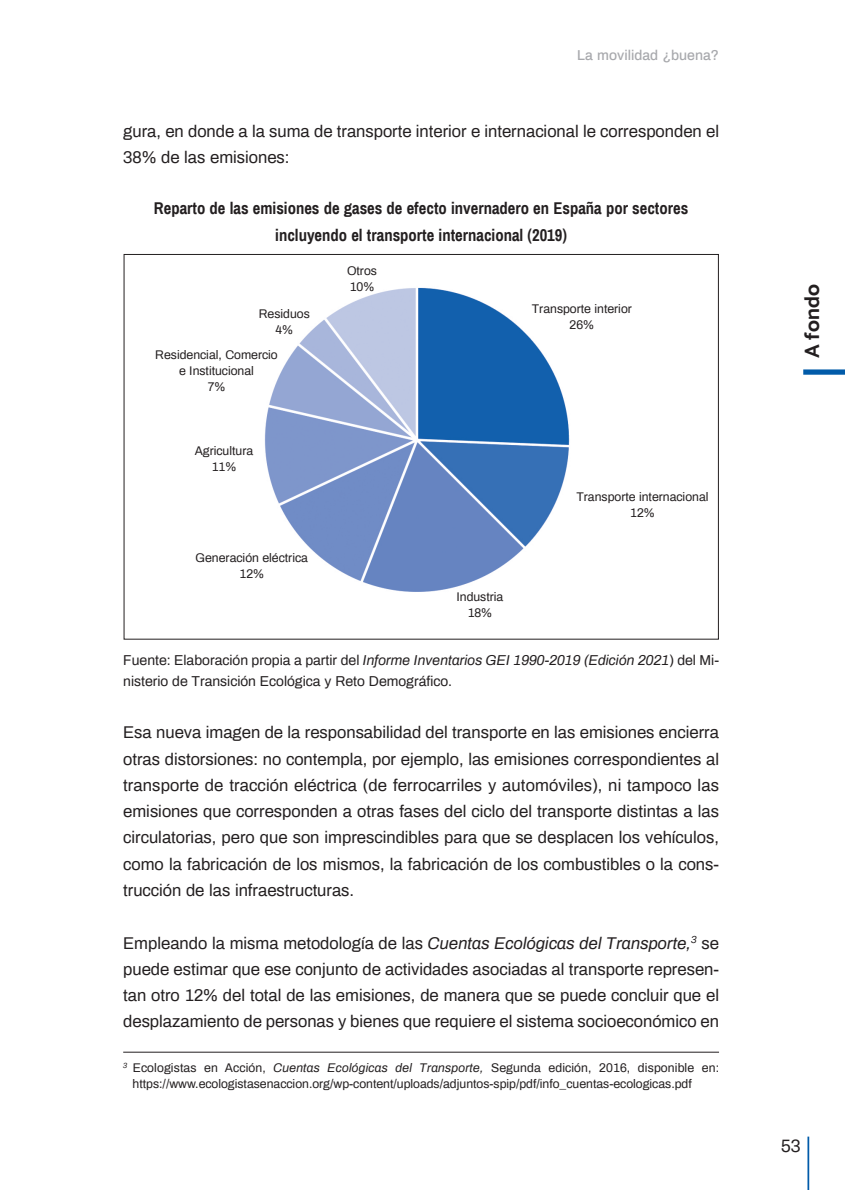
<style>
.page{position:relative;width:845px;height:1190px;background:#fff}
.page>*{position:absolute;margin:0;border:0;box-sizing:border-box;transform-origin:0 0}
.t1{font:700 21px "Catamaran";color:#231f20}
.t2{font:17.5px "Archivo";color:#231f20}
.t3{font:16.62px/26.2px "Archivo";color:#231f20;text-align:justify}
.t4{font:700 16.62px/26.9px "Archivo Narrow";color:#231f20;text-align:center}
.t5{font:14px/20.7px "Archivo";color:#231f20}
.t6{font:500 14px "Archivo";color:#a8a9ad}
.t7{font:12.25px/15.8px "Archivo";color:#231f20}
.s1{font-style:italic}
</style>
<div class="page">
<hr style="left:123px;top:1051px;width:596px;height:1px;background:#231f20">
<hr style="left:807px;top:1136px;width:2px;height:53px;background:#015ba9">
<div style="left:803px;top:369px;width:42px;height:5px;background:#015ba9"></div>
<img style="left:264px;top:287px;width:306px;height:305px">
<p class="t6" style="left:577px;top:48px;width:143px">La movilidad ¿buena?</p>
<p class="t3" style="left:123px;top:118px;width:597px">gura, en donde a la suma de transporte interior e internacional le corresponden el<br>38% de las emisiones:</p>
<p class="t4" style="left:154px;top:194px;width:536px">Reparto de las emisiones de gases de efecto invernadero en España por sectores incluyendo el transporte internacional (2019)</p>
<p class="t7" style="left:259px;top:306px;width:53px">Residuos</p>
<p class="t7" style="left:275px;top:322px;width:19px">4%</p>
<p class="t7" style="left:155px;top:346px;width:124px;text-align:center">Residencial, Comercio e Institucional</p>
<p class="t7" style="left:208px;top:378px;width:19px">7%</p>
<p class="t7" style="left:195px;top:443px;width:60px">Agricultura</p>
<p class="t7" style="left:212px;top:459px;width:26px">11%</p>
<p class="t7" style="left:196px;top:550px;width:114px">Generación eléctrica</p>
<p class="t7" style="left:240px;top:566px;width:26px">12%</p>
<p class="t7" style="left:347px;top:262px;width:31px">Otros</p>
<p class="t7" style="left:350px;top:278px;width:26px">10%</p>
<p class="t7" style="left:532px;top:301px;width:102px">Transporte interior</p>
<p class="t7" style="left:569px;top:317px;width:26px">26%</p>
<p class="t7" style="left:456px;top:589px;width:48px">Industria</p>
<p class="t7" style="left:468px;top:605px;width:26px">18%</p>
<p class="t7" style="left:576px;top:488px;width:134px">Transporte internacional</p>
<p class="t7" style="left:630px;top:504px;width:26px">12%</p>
<p class="t5" style="left:123px;top:650px;width:597px">Fuente: Elaboración propia a partir del <span class="s1">Informe Inventarios GEI 1990-2019 (Edición 2021</span>) del Mi&shy;nisterio de Transición Ecológica y Reto Demográfico.</p>
<p class="t3" style="left:123px;top:719px;width:597px">Esa nueva imagen de la responsabilidad del transporte en las emisiones encierra otras distorsiones: no contempla, por ejemplo, las emisiones correspondientes al transporte de tracción eléctrica (de ferrocarriles y automóviles), ni tampoco las emisiones que corresponden a otras fases del ciclo del transporte distintas a las circulatorias, pero que son imprescindibles para que se desplacen los vehículos, como la fabricación de los mismos, la fabricación de los combustibles o la cons&shy;trucción de las infraestructuras.</p>
<p class="t3" style="left:123px;top:929px;width:597px">Empleando la misma metodología de las <span class="s1">Cuentas Ecológicas del Transporte,</span><sup>3</sup> se puede estimar que ese conjunto de actividades asociadas al transporte represen&shy;tan otro 12% del total de las emisiones, de manera que se puede concluir que el desplazamiento de personas y bienes que requiere el sistema socioeconómico en</p>
<p class="t7" style="left:133px;top:1059px;width:588px;text-indent:-9px"><sup>3</sup> Ecologistas en Acción, <span class="s1">Cuentas Ecológicas del Transporte,</span> Segunda edición, 2016, disponible en: https://www.ecologistasenaccion.org/wp-content/uploads/adjuntos-spip/pdf/info_cuentas-ecologicas.pdf</p>
<p class="t1" style="left:799px;top:358px;width:76px;rotate:-90deg">A fondo</p>
<p class="t2" style="left:781px;top:1136px;width:21px">53</p>
</div>
